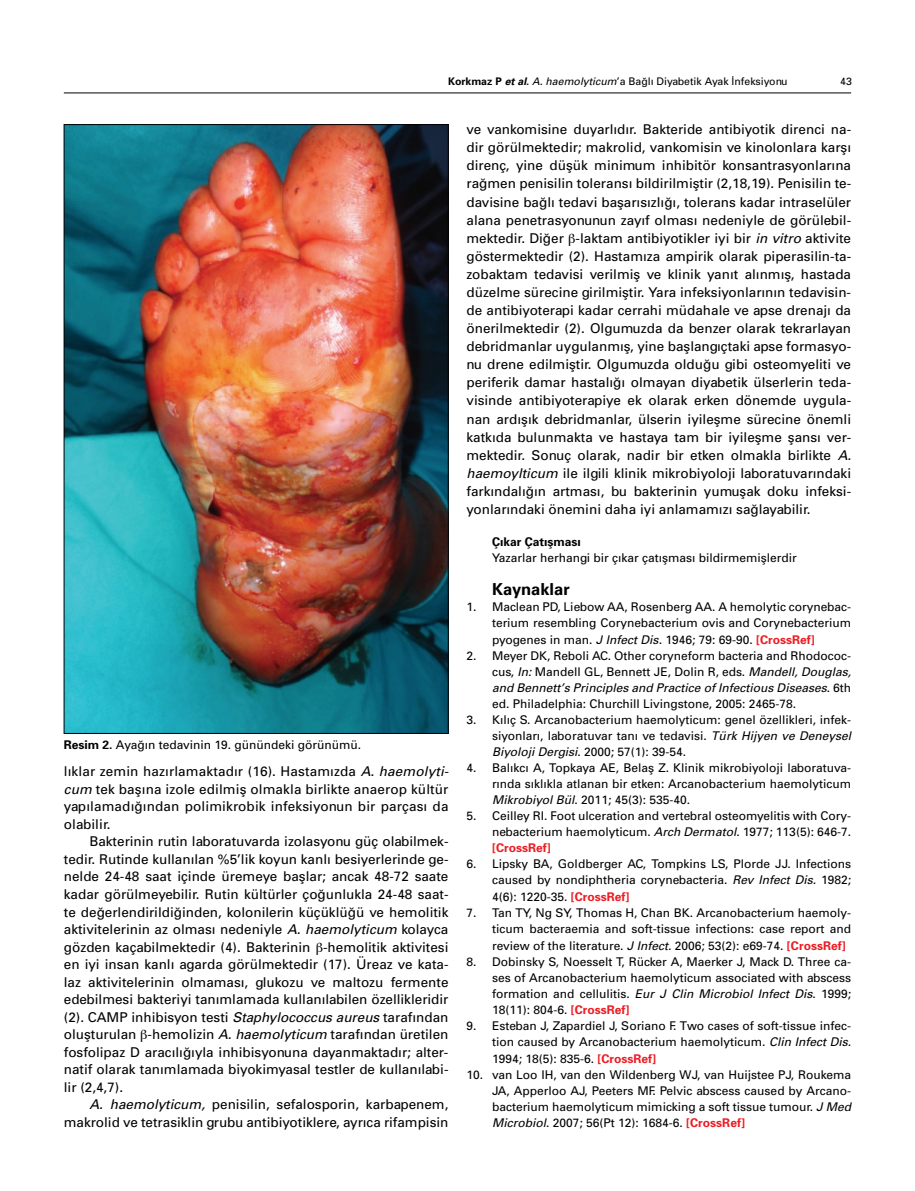
<style>
.page{position:relative;width:915px;height:1191px;background:#fff}
.page>*{position:absolute;margin:0;border:0;box-sizing:border-box;transform-origin:0 0}
.t1{font:16.5px "Univers Bold Tr";color:#000}
.t2{font:13.5px/18.1px "Univers Tr";color:#000;text-align:justify}
.t3{font:12px/15.9px "Univers Tr";color:#000;text-align:justify}
.t4{font:12px "Univers Italic Tr";color:#000}
.t5{font:12px "Univers Bold Tr";color:#000}
.t6{font:12px "Univers Bold Tr";color:#ed1d24}
.t7{font:10.5px "Univers Tr";color:#000}
.s1{font-family:"Univers Bold Tr"}
.s2{font-family:"Univers Bold Ita Tr"}
.s3{font-family:"Univers Italic Tr"}
.s4{font-family:"Univers Bold Tr";color:#ed1d24}
.s5{font-family:"Univers Tr"}
</style>
<div class="page">
<hr style="left:64px;top:93px;width:786px;height:1px;background:#000">
<img style="left:66px;top:126px;width:380px;height:605px">
<p class="t7" style="left:448px;top:75px;width:341px"><span class="s1">Korkmaz P</span> <span class="s2">et al.</span> <span class="s3">A. haemolyticum</span>’a Bağlı Diyabetik Ayak İnfeksiyonu</p>
<p class="t7" style="left:840px;top:75px;width:13px">43</p>
<p class="t3" style="left:64px;top:737px;width:299px"><span class="s1">Resim 2.</span> Ayağın tedavinin 19. günündeki görünümü.</p>
<p class="t2" style="left:64px;top:762px;width:386px;line-height:17.5px">lıklar zemin hazırlamaktadır (16). Hastamızda <span class="s3">A. haemolyti&shy;cum</span> tek başına izole edilmiş olmakla birlikte anaerop kültür yapılamadığından polimikrobik infeksiyonun bir parçası da olabilir.</p>
<p class="t2" style="left:64px;top:832px;width:386px;line-height:17.5px;text-indent:26px">Bakterinin rutin laboratuvarda izolasyonu güç olabilmek&shy;tedir. Rutinde kullanılan %5’lik koyun kanlı besiyerlerinde ge&shy;nelde 24-48 saat içinde üremeye başlar; ancak 48-72 saate kadar görülmeyebilir. Rutin kültürler çoğunlukla 24-48 saat&shy;te değerlendirildiğinden, kolonilerin küçüklüğü ve hemolitik aktivitelerinin az olması nedeniyle <span class="s3">A. haemolyticum</span> kolayca gözden kaçabilmektedir (4). Bakterinin -hemolitik aktivitesi en iyi insan kanlı agarda görülmektedir (17). Üreaz ve kata&shy;laz aktivitelerinin olmaması, glukozu ve maltozu fermente edebilmesi bakteriyi tanımlamada kullanılabilen özellikleridir (2). CAMP inhibisyon testi <span class="s3">Staphylococcus aureus</span> tarafından oluşturulan -hemolizin <span class="s3">A. haemolyticum</span> tarafından üretilen fosfolipaz D aracılığıyla inhibisyonuna dayanmaktadır; alter&shy;natif olarak tanımlamada biyokimyasal testler de kullanılabi&shy;lir (2,4,7).</p>
<p class="t2" style="left:64px;top:1095px;width:386px;text-align:right"><span class="s3">A. haemolyticum,</span> penisilin, sefalosporin, karbapenem, makrolid ve tetrasiklin grubu antibiyotiklere, ayrıca rifampisin</p>
<p class="t2" style="left:466px;top:120px;width:386px">ve vankomisine duyarlıdır. Bakteride antibiyotik direnci na&shy;dir görülmektedir; makrolid, vankomisin ve kinolonlara karşı direnç, yine düşük minimum inhibitör konsantrasyonlarına rağmen penisilin toleransı bildirilmiştir (2,18,19). Penisilin te&shy;davisine bağlı tedavi başarısızlığı, tolerans kadar intraselüler alana penetrasyonunun zayıf olması nedeniyle de görülebil&shy;mektedir. Diğer -laktam antibiyotikler iyi bir <span class="s3">in vitro</span> aktivite göstermektedir (2). Hastamıza ampirik olarak piperasilin-ta&shy;zobaktam tedavisi verilmiş ve klinik yanıt alınmış, hastada düzelme sürecine girilmiştir. Yara infeksiyonlarının tedavisin&shy;de antibiyoterapi kadar cerrahi müdahale ve apse drenajı da önerilmektedir (2). Olgumuzda da benzer olarak tekrarlayan debridmanlar uygulanmış, yine başlangıçtaki apse formasyo&shy;nu drene edilmiştir. Olgumuzda olduğu gibi osteomyeliti ve periferik damar hastalığı olmayan diyabetik ülserlerin teda&shy;visinde antibiyoterapiye ek olarak erken dönemde uygula&shy;nan ardışık debridmanlar, ülserin iyileşme sürecine önemli katkıda bulunmakta ve hastaya tam bir iyileşme şansı ver&shy;mektedir. Sonuç olarak, nadir bir etken olmakla birlikte <span class="s3">A. haemoylticum</span> ile ilgili klinik mikrobiyoloji laboratuvarındaki farkındalığın artması, bu bakterinin yumuşak doku infeksi&shy;yonlarındaki önemini daha iyi anlamamızı sağlayabilir.</p>
<p class="t5" style="left:492px;top:534px;width:90px">Çıkar Çatışması</p>
<p class="t3" style="left:492px;top:549px;width:306px">Yazarlar herhangi bir çıkar çatışması bildirmemişlerdir</p>
<p class="t1" style="left:492px;top:579px;width:79px">Kaynaklar</p>
<p class="t3" style="left:492px;top:598px;width:360px;line-height:16.4px;text-indent:-26px">1. Maclean PD, Liebow AA, Rosenberg AA. A hemolytic corynebac&shy;terium resembling Corynebacterium ovis and Corynebacterium pyogenes in man. <span class="s3">J Infect Dis.</span> 1946; 79: 69-90. <span class="s4">[CrossRef]</span></p>
<p class="t3" style="left:466px;top:647px;width:386px;text-align:right">2. Meyer DK, Reboli AC. Other coryneform bacteria and Rhodococ&shy;cus, <span class="s3">In:</span> Mandell GL, Bennett JE, Dolin R, eds. <span class="s3">Mandell, Douglas,</span></p>
<p class="t4" style="left:492px;top:680px;width:360px">and Bennett’s Principles and Practice of Infectious Diseases<span class="s5">. 6th</span></p>
<p class="t3" style="left:492px;top:695px;width:305px">ed. Philadelphia: Churchill Livingstone, 2005: 2465-78.</p>
<p class="t3" style="left:492px;top:711px;width:360px;text-indent:-26px">3. Kılıç S. Arcanobacterium haemolyticum: genel özellikleri, infek&shy;siyonları, laboratuvar tanı ve tedavisi. <span class="s3">Türk Hijyen ve Deneysel Biyoloji Dergisi</span>. 2000; 57(1): 39-54.</p>
<p class="t3" style="left:492px;top:759px;width:360px;text-indent:-26px">4. Balıkcı A, Topkaya AE, Belaş Z. Klinik mikrobiyoloji laboratuva&shy;rında sıklıkla atlanan bir etken: Arcanobacterium haemolyticum <span class="s3">Mikrobiyol Bül</span>. 2011; 45(3): 535-40.</p>
<p class="t3" style="left:466px;top:807px;width:386px;text-align:right">5. Ceilley RI. Foot ulceration and vertebral osteomyelitis with Cory&shy;nebacterium haemolyticum. <span class="s3">Arch Dermatol</span>. 1977; 113(5): 646-7.</p>
<p class="t6" style="left:492px;top:840px;width:60px">[CrossRef]</p>
<p class="t3" style="left:492px;top:855px;width:360px;line-height:16.4px;text-indent:-26px">6. Lipsky BA, Goldberger AC, Tompkins LS, Plorde JJ. Infections caused by nondiphtheria corynebacteria. <span class="s3">Rev Infect Dis.</span> 1982; 4(6): 1220-35. <span class="s4">[CrossRef]</span></p>
<p class="t3" style="left:492px;top:904px;width:360px;line-height:16.4px;text-indent:-26px">7. Tan TY, Ng SY, Thomas H, Chan BK. Arcanobacterium haemoly&shy;ticum bacteraemia and soft-tissue infections: case report and review of the literature. <span class="s3">J Infect.</span> 2006; 53(2): e69-74. <span class="s4">[CrossRef]</span></p>
<p class="t3" style="left:492px;top:953px;width:360px;text-indent:-26px">8. Dobinsky S, Noesselt T, Rücker A, Maerker J, Mack D. Three ca&shy;ses of Arcanobacterium haemolyticum associated with abscess formation and cellulitis. <span class="s3">Eur J Clin Microbiol Infect Dis</span>. 1999; 18(11): 804-6. <span class="s4">[CrossRef]</span></p>
<p class="t3" style="left:492px;top:1017px;width:360px;line-height:16.4px;text-indent:-26px">9. Esteban J, Zapardiel J, Soriano F. Two cases of soft-tissue infec&shy;tion caused by Arcanobacterium haemolyticum. <span class="s3">Clin Infect Dis.<br></span>1994; 18(5): 835-6. <span class="s4">[CrossRef]</span></p>
<p class="t3" style="left:492px;top:1066px;width:360px;text-indent:-26px">10. van Loo IH, van den Wildenberg WJ, van Huijstee PJ, Roukema JA, Apperloo AJ, Peeters MF. Pelvic abscess caused by Arcano&shy;bacterium haemolyticum mimicking a soft tissue tumour. <span class="s3">J Med Microbiol</span>. 2007; 56(Pt 12): 1684-6. <span class="s4">[CrossRef]</span></p>
</div>
